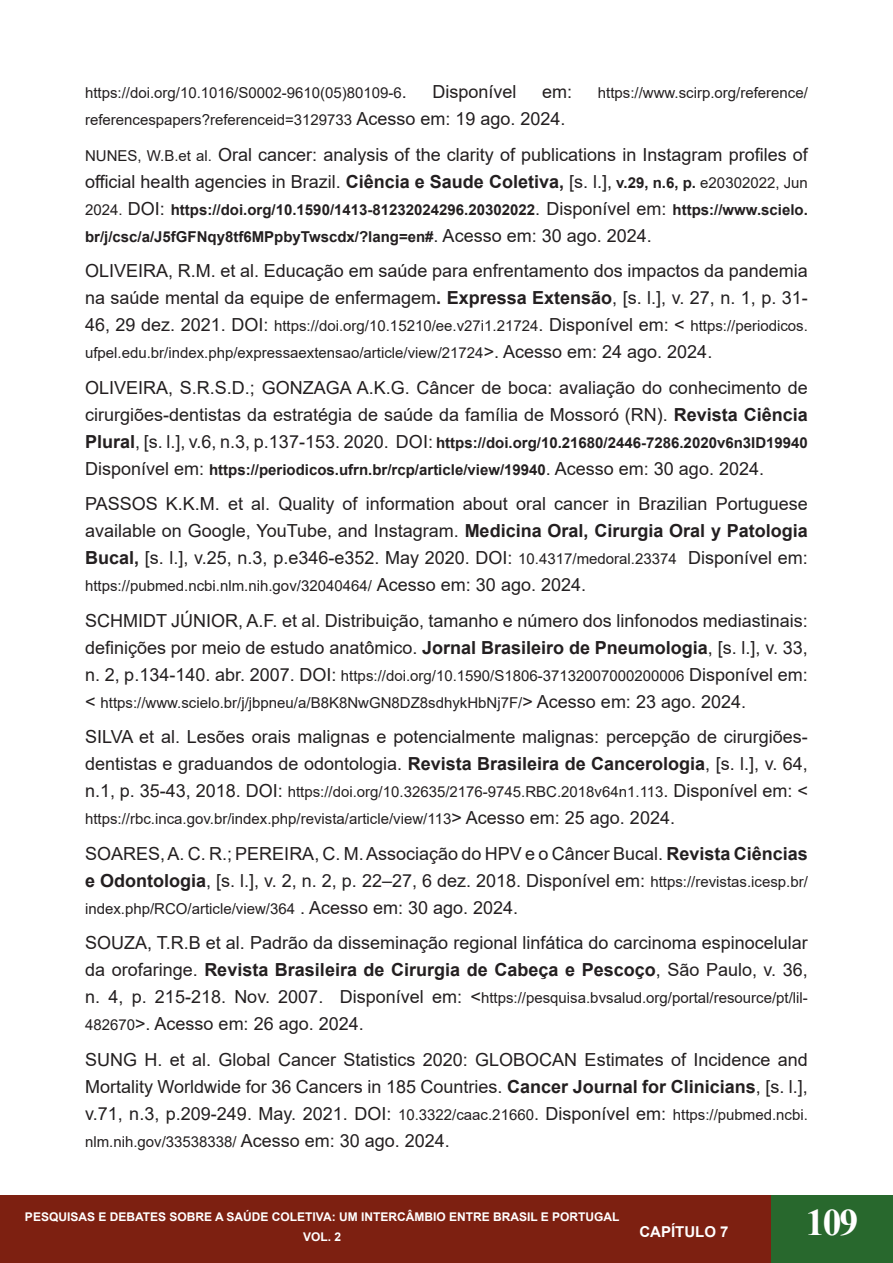
<style>
.page{position:relative;width:893px;height:1263px;background:#fff}
.page>*{position:absolute;margin:0;border:0;box-sizing:border-box;transform-origin:0 0}
.t1{font:700 37.5px "Times New Roman";color:#fff}
.Título_1{font:18px/27px "Arial";color:#231f20}
.t2{font:15px/27px "Arial";color:#231f20}
.Título_1-2{font:700 15px/27px "Arial";color:#231f20}
.t3{font:700 15px "Arial";color:#fff}
.t4{font:700 12px/20.2px "Arial";color:#fff;text-align:center}
.s1{font-size:18px}
.s2{font-size:15px}
.s3{font-weight:700}
.s4{font-weight:700;font-size:15px}
.s5{font-weight:400}
.s6{font-weight:400;font-size:18px}
</style>
<div class="page">
<div style="left:0;top:1196px;width:893px;height:67px;background:#7d2011"></div>
<hr style="left:0;top:1196px;width:1px;height:67px;background:#28682d">
<div style="left:771px;top:1196px;width:122px;height:67px;background:#28682d"></div>
<p class="t2" style="left:85px;top:79px;width:323px">https://doi.org/10.1016/S0002-9610(05)80109-6<span class="s1">.</span></p>
<p class="Título_1" style="left:433px;top:78px;width:86px">Disponível</p>
<p class="Título_1" style="left:542px;top:78px;width:32px">em:</p>
<p class="t2" style="left:598px;top:79px;width:212px">https://www.scirp.org/reference/</p>
<p class="t2" style="left:85px;top:106px;width:482px">referencespapers?referenceid=3129733 <span class="s1">Acesso em: 19 ago. 2024.</span></p>
<p class="Título_1" style="left:85px;top:141px;width:724px"><span class="s2">NUNES, W.B.et al.</span> Oral cancer: analysis of the clarity of publications in Instagram profiles of official health agencies in Brazil. <span class="s3">Ciência e Saude Coletiva,</span> [s. l.], <span class="s4">v.29, n.6, p.</span> <span class="s2">e20302022, Jun</span></p>
<p class="Título_1-2" style="left:85px;top:196px;width:724px"><span class="s5">2024.</span> <span class="s6">DOI:</span> https://doi.org/10.1590/1413-81232024296.20302022<span class="s6">. Disponível em:</span> https://www.scielo. br/j/csc/a/J5fGFNqy8tf6MPpbyTwscdx/?lang=en#<span class="s6">. Acesso em: 30 ago. 2024.</span></p>
<p class="Título_1" style="left:85px;top:257px;width:724px">OLIVEIRA, R.M. et al. Educação em saúde para enfrentamento dos impactos da pandemia na saúde mental da equipe de enfermagem<span class="s3">. Expressa Extensão</span>, [s. l.], v. 27, n. 1, p. 31-</p>
<p class="t2" style="left:85px;top:312px;width:724px"><span class="s1">46, 29 dez. 2021. DOI:</span> https://doi.org/10.15210/ee.v27i1.21724<span class="s1">. Disponível em: &lt;</span> https://periodicos. ufpel.edu.br/index.php/expressaextensao/article/view/21724<span class="s1">&gt;. Acesso em: 24 ago. 2024.</span></p>
<p class="Título_1" style="left:85px;top:374px;width:724px">OLIVEIRA, S.R.S.D.; GONZAGA A.K.G. Câncer de boca: avaliação do conhecimento de cirurgiões-dentistas da estratégia de saúde da família de Mossoró (RN). <span class="s3">Revista Ciência</span></p>
<p class="Título_1-2" style="left:85px;top:429px;width:724px"><span class="s1">Plural</span><span class="s6">, [s. l.], v.6, n.3, p.137-153. 2020. DOI:</span> https://doi.org/10.21680/2446-7286.2020v6n3ID19940<br><span class="s6">Disponível em:</span> https://periodicos.ufrn.br/rcp/article/view/19940<span class="s6">. Acesso em: 30 ago. 2024.</span></p>
<p class="Título_1" style="left:85px;top:490px;width:724px;text-align:justify">PASSOS K.K.M. et al. Quality of information about oral cancer in Brazilian Portuguese available on Google, YouTube, and Instagram. <span class="s3">Medicina Oral, Cirurgia Oral y Patologia Bucal,</span> [s. l.], v.25, n.3, p.e346-e352. May 2020. DOI: <span class="s2">10.4317/medoral.23374</span> Disponível em:</p>
<p class="t2" style="left:85px;top:572px;width:502px">https://pubmed.ncbi.nlm.nih.gov/32040464/ <span class="s1">Acesso em: 30 ago. 2024.</span></p>
<p class="Título_1" style="left:85px;top:607px;width:724px">SCHMIDT JÚNIOR, A.F. et al. Distribuição, tamanho e número dos linfonodos mediastinais: definições por meio de estudo anatômico. <span class="s3">Jornal Brasileiro de Pneumologia</span>, [s. l.], v. 33,</p>
<p class="t2" style="left:85px;top:662px;width:724px"><span class="s1">n. 2, p.134-140. abr. 2007. DOI:</span> https://doi.org/10.1590/S1806-37132007000200006 <span class="s1">Disponível em: &lt;</span> https://www.scielo.br/j/jbpneu/a/B8K8NwGN8DZ8sdhykHbNj7F/<span class="s1">&gt; Acesso em: 23 ago. 2024.</span></p>
<p class="Título_1" style="left:85px;top:723px;width:724px">SILVA et al. Lesões orais malignas e potencialmente malignas: percepção de cirurgiões&shy;dentistas e graduandos de odontologia. <span class="s3">Revista Brasileira de Cancerologia</span>, [s. l.], v. 64,</p>
<p class="t2" style="left:85px;top:778px;width:724px"><span class="s1">n.1, p. 35-43, 2018. DOI:</span> https://doi.org/10.32635/2176-9745.RBC.2018v64n1.113<span class="s1">. Disponível em: &lt; </span>https://rbc.inca.gov.br/index.php/revista/article/view/113<span class="s1">&gt; Acesso em: 25 ago. 2024.</span></p>
<p class="Título_1" style="left:85px;top:840px;width:724px">SOARES, A. C. R.; PEREIRA, C. M. Associação do HPV e o Câncer Bucal. <span class="s3">Revista Ciências e Odontologia</span>, [s. l.], v. 2, n. 2, p. 22–27, 6 dez. 2018. Disponível em: <span class="s2">https://revistas.icesp.br/</span></p>
<p class="t2" style="left:85px;top:895px;width:435px">index.php/RCO/article/view/364 <span class="s1">. Acesso em: 30 ago. 2024.</span></p>
<p class="Título_1" style="left:85px;top:929px;width:724px">SOUZA, T.R.B et al. Padrão da disseminação regional linfática do carcinoma espinocelular da orofaringe. <span class="s3">Revista Brasileira de Cirurgia de Cabeça e Pescoço</span>, São Paulo, v. 36,</p>
<p class="t2" style="left:85px;top:984px;width:724px"><span class="s1">n. 4, p. 215-218. Nov. 2007. Disponível em: &lt;</span>https://pesquisa.bvsalud.org/portal/resource/pt/lil-</p>
<p class="Título_1" style="left:85px;top:1010px;width:280px"><span class="s2">482670</span>&gt;. Acesso em: 26 ago. 2024.</p>
<p class="Título_1" style="left:85px;top:1046px;width:724px;text-align:justify">SUNG H. et al. Global Cancer Statistics 2020: GLOBOCAN Estimates of Incidence and Mortality Worldwide for 36 Cancers in 185 Countries. <span class="s3">Cancer Journal for Clinicians</span>, [s. l.], v.71, n.3, p.209-249. May. 2021. DOI: <span class="s2">10.3322/caac.21660</span>. Disponível em: <span class="s2">https://pubmed.ncbi.</span></p>
<p class="t2" style="left:85px;top:1128px;width:366px">nlm.nih.gov/33538338/ <span class="s1">Acesso em: 30 ago. 2024.</span></p>
<p class="t4" style="left:25px;top:1207px;width:596px">PESQUISAS E DEBATES SOBRE A SAÚDE COLETIVA: UM INTERCÂMBIO ENTRE BRASIL E PORTUGAL<br>VOL. 2</p>
<p class="t3" style="left:639px;top:1221px;width:91px">CAPÍTULO 7</p>
<h1 class="t1" style="left:806px;top:1195px;width:54px">109</h1>
</div>
